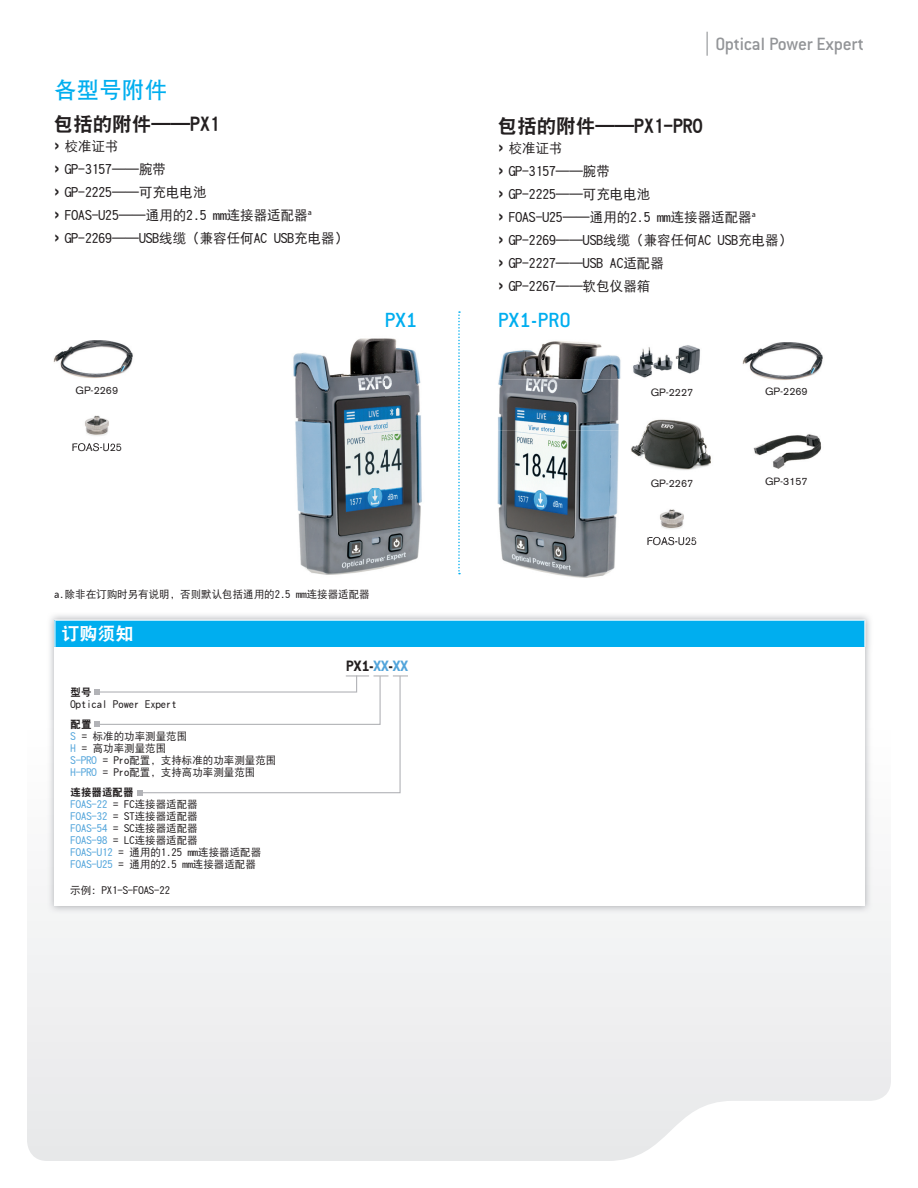
<style>
.page{position:relative;width:918px;height:1188px;background:#fff}
.page>*{position:absolute;margin:0;border:0;box-sizing:border-box;transform-origin:0 0}
.t1{font:500 22.5px "Conduit ITC";color:#00aeef}
.t2{font:22.5px "DF Hei W7";letter-spacing:.01em;color:#00aeef}
.t3{font:19.5px "DF Hei W9";color:#231f20}
.t4{font:500 19.5px "Conduit ITC";letter-spacing:-.01em;color:#939598}
.t5{font:18px "DF Hei W9";color:#fff}
.t6{font:700 16.5px "Conduit ITC";color:#231f20}
.t7{font:13.5px/23px "DF Hei W5";color:#231f20}
.t8{font:10.5px/12px "DF Hei W5";color:#231f20}
.t9{font:10.5px "Akzidenz Grotesk BE";color:#231f20}
.t10{font:10.5px "DF Hei W9";color:#231f20}
.s1{font-family:"Akzidenz Grotesk BE";font-size:23.7px}
.s2{color:#53a5db}
</style>
<div class="page">
<div style="left:27px;top:903px;width:864px;height:258px;background:#efeff0"></div>
<svg style="left:707px;top:32px;width:1px;height:24px"></svg>
<img style="left:47px;top:615px;width:826px;height:298px">
<div style="left:55px;top:620px;width:810px;height:27px;background:#00aeef"></div>
<div style="left:55px;top:647px;width:810px;height:258px;background:#fff"></div>
<hr style="left:54px;top:620px;width:811px;height:1px;background:#fff">
<svg style="left:54px;top:621px;width:1px;height:26px"></svg>
<svg style="left:864px;top:621px;width:1px;height:26px"></svg>
<hr style="left:54px;top:647px;width:1px;height:258px;background:#fff">
<hr style="left:54px;top:905px;width:811px;height:1px;background:#fff">
<svg style="left:94px;top:675px;width:314px;height:120px"></svg>
<img style="left:497px;top:341px;width:124px;height:237px">
<img style="left:293px;top:338px;width:129px;height:237px">
<svg style="left:458px;top:311px;width:2px;height:263px"></svg>
<img style="left:53px;top:341px;width:80px;height:37px">
<img style="left:85px;top:415px;width:24px;height:21px">
<img style="left:75px;top:443px;width:44px;height:5px">
<img style="left:633px;top:345px;width:67px;height:33px">
<img style="left:631px;top:419px;width:80px;height:51px">
<img style="left:660px;top:509px;width:24px;height:28px">
<img style="left:650px;top:537px;width:44px;height:5px">
<img style="left:743px;top:343px;width:80px;height:37px">
<img style="left:753px;top:434px;width:69px;height:34px">
<h1 class="t2" style="left:54px;top:78px;width:115px">各型号附件</h1>
<h2 class="t3" style="left:54px;top:114px;width:167px">包括的附件——PX1</h2>
<p class="t7" style="left:54px;top:135px;width:296px"><span class="s1">›</span> 校准证书<br><span class="s1">›</span> GP-3157——腕带<br><span class="s1">›</span> GP-2225——可充电电池<br><span class="s1">›</span> FOAS-U25——通用的2.5 mm连接器适配器<sup>a<br></sup><span class="s1">›</span> GP-2269——USB线缆（兼容任何AC USB充电器）</p>
<h2 class="t4" style="left:715px;top:33px;width:150px">Optical Power Expert</h2>
<h2 class="t3" style="left:498px;top:116px;width:206px">包括的附件——PX1-PRO</h2>
<p class="t7" style="left:498px;top:137px;width:296px"><span class="s1">›</span> 校准证书<br><span class="s1">›</span> GP-3157——腕带<br><span class="s1">›</span> GP-2225——可充电电池<br><span class="s1">›</span> FOAS-U25——通用的2.5 mm连接器适配器<sup>a<br></sup><span class="s1">›</span> GP-2269——USB线缆（兼容任何AC USB充电器）<span class="s1">›</span> GP-2227——USB AC适配器<br><span class="s1">›</span> GP-2267——软包仪器箱</p>
<h1 class="t1" style="left:384px;top:307px;width:34px">PX1</h1>
<h1 class="t1" style="left:498px;top:307px;width:75px">PX1-PRO</h1>
<p class="t9" style="left:76px;top:384px;width:44px">GP-2269</p>
<p class="t9" style="left:72px;top:441px;width:52px">FOAS-U25</p>
<p class="t8" style="left:54px;top:589px;width:317px">a. 除非在订购时另有说明，否则默认包括通用的2.5 mm连接器适配器</p>
<h3 class="t5" style="left:62px;top:625px;width:73px">订购须知</h3>
<p class="t9" style="left:651px;top:386px;width:44px">GP-2227</p>
<p class="t9" style="left:651px;top:477px;width:44px">GP-2267</p>
<p class="t9" style="left:647px;top:535px;width:52px">FOAS-U25</p>
<p class="t9" style="left:765px;top:385px;width:44px">GP-2269</p>
<p class="t9" style="left:765px;top:475px;width:44px">GP-3157</p>
<p class="t10" style="left:71px;top:687px;width:22px">型号</p>
<p class="t8" style="left:71px;top:698px;width:108px">Optical Power Expert</p>
<p class="t10" style="left:71px;top:719px;width:22px">配置</p>
<p class="t8" style="left:71px;top:730px;width:207px"><span class="s2">S</span> = 标准的功率测量范围<br><span class="s2">H</span> = 高功率测量范围<br><span class="s2">S-PRO</span> = Pro配置，支持标准的功率测量范围<br><span class="s2">H-PRO</span> = Pro配置，支持高功率测量范围</p>
<p class="t10" style="left:71px;top:787px;width:64px">连接器适配器</p>
<p class="t8" style="left:71px;top:798px;width:192px"><span class="s2">FOAS-22</span> = FC连接器适配器<br><span class="s2">FOAS-32</span> = ST连接器适配器<br><span class="s2">FOAS-54</span> = SC连接器适配器<br><span class="s2">FOAS-98</span> = LC连接器适配器<br><span class="s2">FOAS-U12</span> = 通用的1.25 mm连接器适配器<br><span class="s2">FOAS-U25</span> = 通用的2.5 mm连接器适配器</p>
<p class="t8" style="left:70px;top:884px;width:101px">示例：PX1-S-FOAS-22</p>
<h3 class="t6" style="left:346px;top:656px;width:64px">PX1-<span class="s2">XX</span>-<span class="s2">XX</span></h3>
</div>
